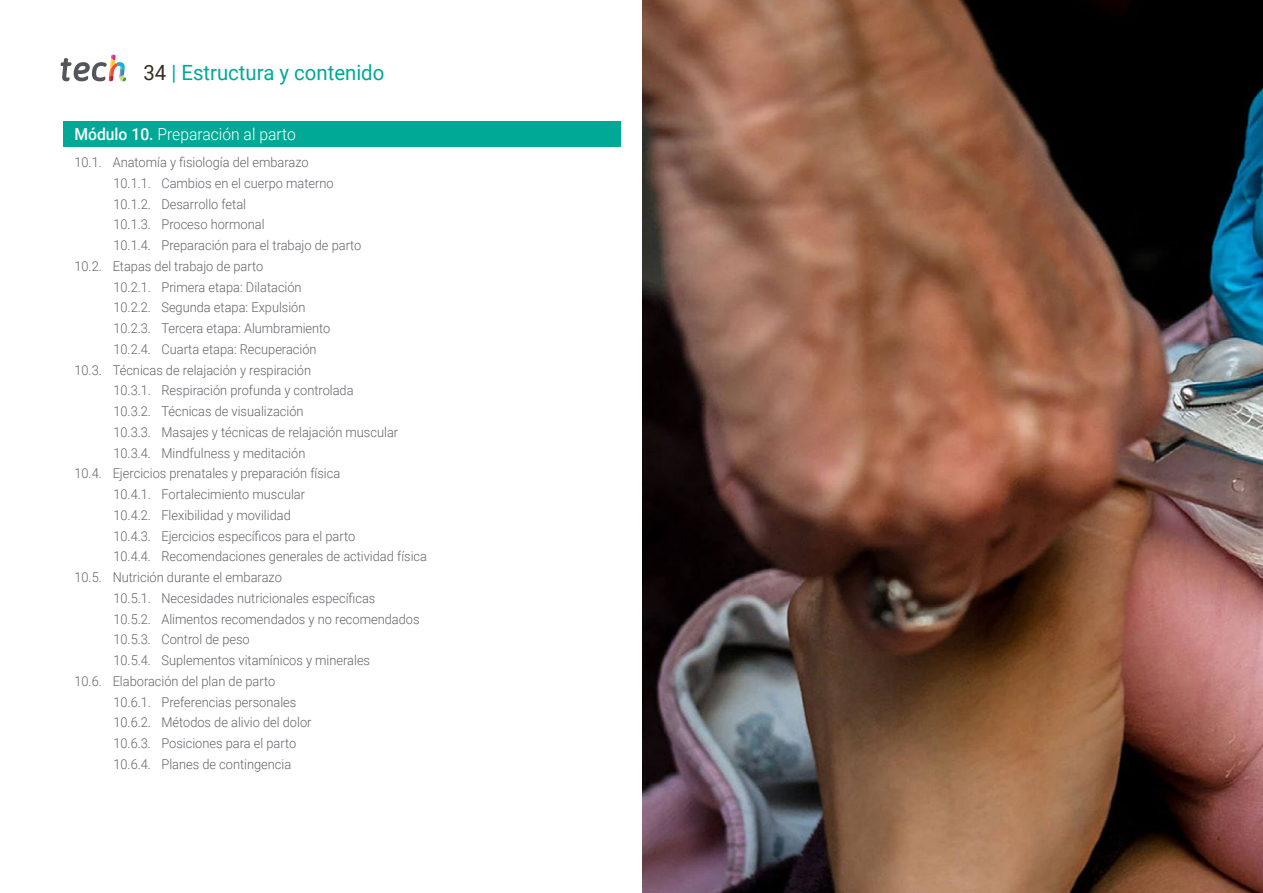
<style>
.page{position:relative;width:1263px;height:893px;background:#fff}
.page>*{position:absolute;margin:0;border:0;box-sizing:border-box;transform-origin:0 0}
.t1{font:21px "Roboto";color:#00a996}
.t2{font:300 16.5px "Roboto";color:#fff;scale:.95 1}
.t3{font:300 13.5px "Roboto";color:#61646a;scale:.95 1}
.s1{color:#312e20}
.s2{font-weight:500}
</style>
<div class="page">
<img style="left:642px;top:0;width:621px;height:893px">
<div style="left:63px;top:121px;width:558px;height:25px;background:#00a996"></div>
<svg style="left:61px;top:55px;width:65px;height:27px"></svg>
<h1 class="t1" style="left:144px;top:57px;width:242px"><span class="s1">34</span> | Estructura y contenido</h1>
<p class="t2" style="left:74px;top:123px;width:234px"><span class="s2">Módulo 10.</span> Preparación al parto</p>
<p class="t3" style="left:74px;top:153px;width:248px">10.1. Anatomía y fisiología del embarazo</p>
<p class="t3" style="left:113px;top:174px;width:233px">10.1.1. Cambios en el cuerpo materno</p>
<p class="t3" style="left:113px;top:194px;width:141px">10.1.2. Desarrollo fetal</p>
<p class="t3" style="left:113px;top:215px;width:161px">10.1.3. Proceso hormonal</p>
<p class="t3" style="left:113px;top:236px;width:263px">10.1.4. Preparación para el trabajo de parto</p>
<p class="t3" style="left:74px;top:257px;width:200px">10.2. Etapas del trabajo de parto</p>
<p class="t3" style="left:113px;top:277px;width:200px">10.2.1. Primera etapa: Dilatación</p>
<p class="t3" style="left:113px;top:298px;width:204px">10.2.2. Segunda etapa: Expulsión</p>
<p class="t3" style="left:113px;top:319px;width:230px">10.2.3. Tercera etapa: Alumbramiento</p>
<p class="t3" style="left:113px;top:340px;width:215px">10.2.4. Cuarta etapa: Recuperación</p>
<p class="t3" style="left:74px;top:360px;width:251px">10.3. Técnicas de relajación y respiración</p>
<p class="t3" style="left:113px;top:381px;width:254px">10.3.1. Respiración profunda y controlada</p>
<p class="t3" style="left:113px;top:402px;width:202px">10.3.2. Técnicas de visualización</p>
<p class="t3" style="left:113px;top:423px;width:301px">10.3.3. Masajes y técnicas de relajación muscular</p>
<p class="t3" style="left:113px;top:443px;width:204px">10.3.4. Mindfulness y meditación</p>
<p class="t3" style="left:74px;top:464px;width:281px">10.4. Ejercicios prenatales y preparación física</p>
<p class="t3" style="left:113px;top:485px;width:203px">10.4.1. Fortalecimiento muscular</p>
<p class="t3" style="left:113px;top:506px;width:188px">10.4.2. Flexibilidad y movilidad</p>
<p class="t3" style="left:113px;top:526px;width:256px">10.4.3. Ejercicios específicos para el parto</p>
<p class="t3" style="left:113px;top:547px;width:332px">10.4.4. Recomendaciones generales de actividad física</p>
<p class="t3" style="left:74px;top:568px;width:220px">10.5. Nutrición durante el embarazo</p>
<p class="t3" style="left:113px;top:589px;width:277px">10.5.1. Necesidades nutricionales específicas</p>
<p class="t3" style="left:113px;top:609px;width:324px">10.5.2. Alimentos recomendados y no recomendados</p>
<p class="t3" style="left:113px;top:630px;width:145px">10.5.3. Control de peso</p>
<p class="t3" style="left:113px;top:651px;width:272px">10.5.4. Suplementos vitamínicos y minerales</p>
<p class="t3" style="left:74px;top:672px;width:213px">10.6. Elaboración del plan de parto</p>
<p class="t3" style="left:113px;top:692px;width:194px">10.6.1. Preferencias personales</p>
<p class="t3" style="left:113px;top:713px;width:210px">10.6.2. Métodos de alivio del dolor</p>
<p class="t3" style="left:113px;top:734px;width:194px">10.6.3. Posiciones para el parto</p>
<p class="t3" style="left:113px;top:755px;width:189px">10.6.4. Planes de contingencia</p>
</div>
